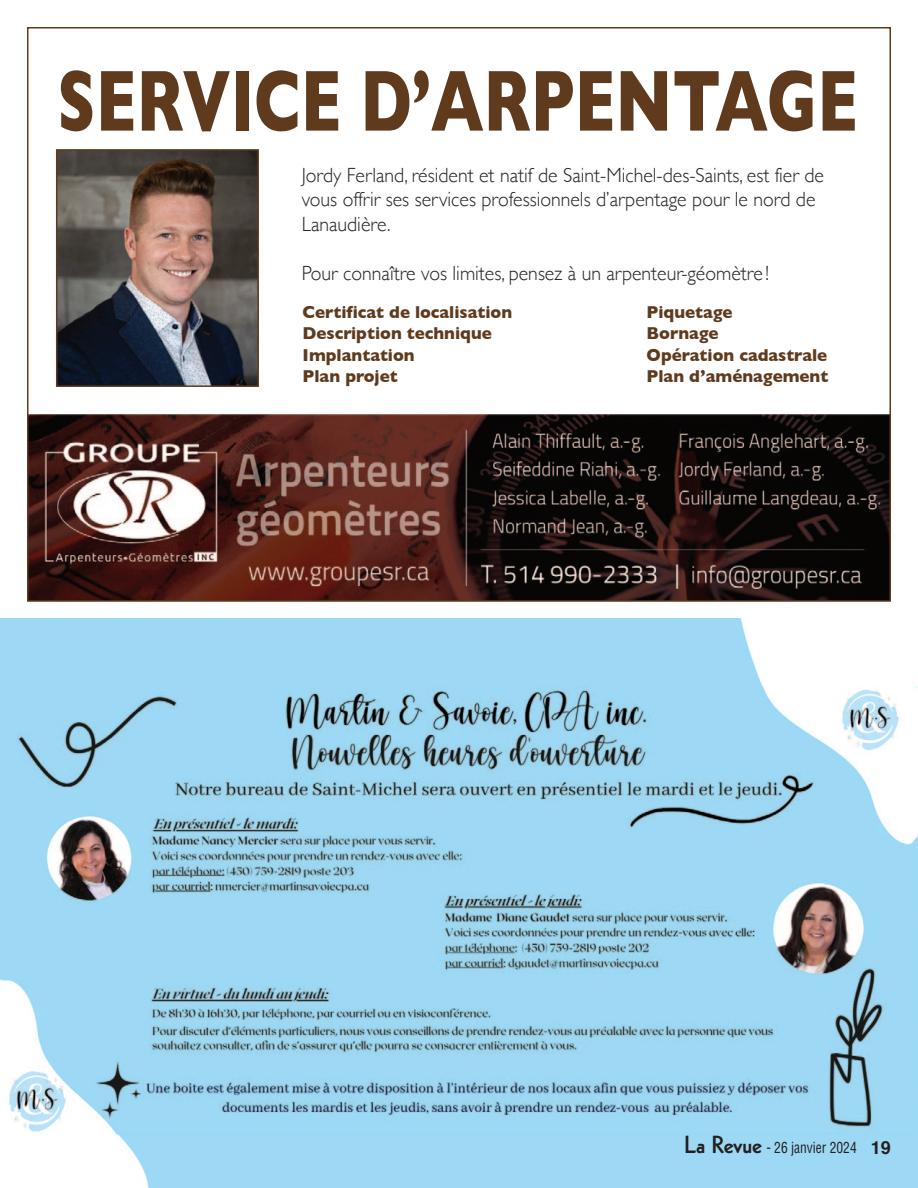
<style>
.page{position:relative;width:918px;height:1188px;background:#fff}
.page>*{position:absolute;margin:0;border:0;box-sizing:border-box;transform-origin:0 0}
.t1{font:700 87.9px "Gill Sans";color:#603a1d;scale:.72 1}
.t2{font:300 20.55px/24.6px "Gill Sans";color:#231f20;scale:.96 1}
.t3{font:700 18px "Helvetica";color:#231f20}
.t4{font:700 17.55px "Gill Sans";color:#603a1d;scale:.96 1}
.t5{font:condensed 15px "Helvetica";color:#231f20;scale:.9 1}
.s1{font-family:"Kabel";font-weight:800;font-stretch:normal;font-size:24px}
</style>
<div class="page">
<img style="left:0;top:618px;width:918px;height:570px">
<img style="left:30px;top:415px;width:858px;height:184px">
<img style="left:59px;top:152px;width:197px;height:232px">
<div style="left:56px;top:149px;width:203px;height:238px;border:2px solid #603a1d"></div>
<p class="t1" style="left:57px;top:50px;width:1114px">SERVICE D’ARPENTAGE</p>
<p class="t2" style="left:302px;top:163px;width:546px">Jordy Ferland, résident et natif de Saint-Michel-des-Saints, est fier de vous offrir ses services professionnels d’arpentage pour le nord de</p>
<p class="t2" style="left:302px;top:212px;width:94px">Lanaudière.</p>
<p class="t2" style="left:302px;top:261px;width:488px">Pour connaître vos limites, pensez à un arpenteur-géomètre !</p>
<p class="t4" style="left:303px;top:302px;width:220px">Certificat de localisation</p>
<p class="t4" style="left:303px;top:323px;width:199px">Description technique</p>
<p class="t4" style="left:303px;top:344px;width:118px">Implantation</p>
<p class="t4" style="left:303px;top:365px;width:101px">Plan projet</p>
<p class="t4" style="left:647px;top:302px;width:91px">Piquetage</p>
<p class="t4" style="left:647px;top:323px;width:77px">Bornage</p>
<p class="t4" style="left:647px;top:344px;width:190px">Opération cadastrale</p>
<p class="t4" style="left:647px;top:365px;width:191px">Plan d’aménagement</p>
<p class="t5" style="left:685px;top:1142px;width:193px"><span class="s1">La Revue</span> - 26 janvier 2024</p>
<p class="t3" style="left:871px;top:1140px;width:22px">19</p>
</div>
